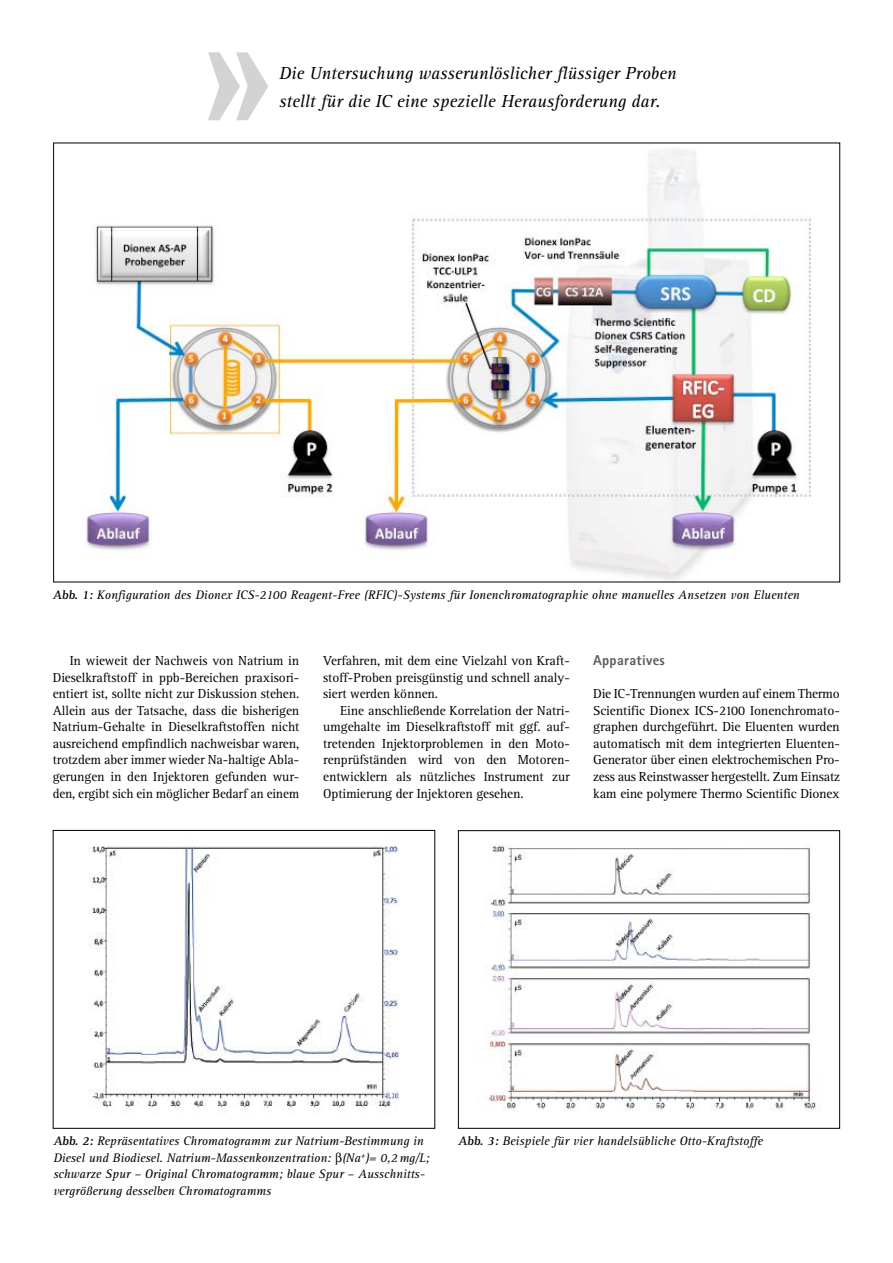
<style>
.page{position:relative;width:893px;height:1263px;background:#fff}
.page>*{position:absolute;margin:0;border:0;box-sizing:border-box;transform-origin:0 0}
.t1{font:italic 18px/28.5px "Rotis Serif Std";color:#000}
.t2{font:800 14.25px "Rotis Sans Serif Std";letter-spacing:.02em;color:#58595b}
.t3{font:13.5px/16.5px "Rotis Serif Std";letter-spacing:-.005em;color:#000;text-align:justify}
.t4{font:italic 12.75px/16.5px "Rotis Serif Std";letter-spacing:-.005em;color:#000}
.s1{font-weight:700;font-style:normal}
</style>
<div class="page">
<svg style="left:208px;top:52px;width:60px;height:68px"></svg>
<img style="left:88px;top:846px;width:311px;height:267px">
<img style="left:487px;top:844px;width:329px;height:267px">
<div style="left:458px;top:830px;width:382px;height:298px;border:1px solid #000"></div>
<img style="left:85px;top:150px;width:725px;height:430px">
<h1 class="t1" style="left:279px;top:59px;width:399px">Die Untersuchung wasserunlöslicher flüssiger Proben stellt für die IC eine spezielle Herausforderung dar.</h1>
<p class="t4" style="left:53px;top:587px;width:748px"><span class="s1">Abb. 1:</span> Konfiguration des Dionex ICS-2100 Reagent-Free (RFIC)-Systems für Ionenchromatographie ohne manuelles Ansetzen von Eluenten</p>
<p class="t3" style="left:53px;top:653px;width:248px;text-indent:17px">In wieweit der Nachweis von Natrium in Dieselkraftstoff in ppb-Bereichen praxisori&shy;entiert ist, sollte nicht zur Diskussion stehen.<br>Allein aus der Tatsache, dass die bisherigen Natrium-Gehalte in Dieselkraftstoffen nicht ausreichend empfindlich nachweisbar waren, trotzdem aber immer wieder Na-haltige Abla&shy;gerungen in den Injektoren gefunden wur&shy;den, ergibt sich ein möglicher Bedarf an einem</p>
<p class="t3" style="left:323px;top:653px;width:248px">Verfahren, mit dem eine Vielzahl von Kraft&shy;stoff-Proben preisgünstig und schnell analy&shy;siert werden können.</p>
<p class="t3" style="left:323px;top:702px;width:248px;text-indent:17px">Eine anschließende Korrelation der Natri&shy;umgehalte im Dieselkraftstoff mit ggf. auf&shy;tretenden Injektorproblemen in den Moto&shy;renprüfständen wird von den Motoren&shy;entwicklern als nützliches Instrument zur Optimierung der Injektoren gesehen.</p>
<p class="t2" style="left:593px;top:651px;width:73px">Apparatives</p>
<p class="t3" style="left:593px;top:686px;width:248px">Die IC-Trennungen wurden auf einem Thermo Scientific Dionex ICS-2100 Ionenchromato&shy;graphen durchgeführt. Die Eluenten wurden automatisch mit dem integrierten Eluenten-Generator über einen elektrochemischen Pro&shy;zess aus Reinstwasser hergestellt. Zum Einsatz kam eine polymere Thermo Scientific Dionex</p>
<p class="t4" style="left:53px;top:1133px;width:378px"><span class="s1">Abb. 2:</span> Repräsentatives Chromatogramm zur Natrium-Bestimmung in Diesel und Biodiesel. Natrium-Massenkonzentration: (Na<sup>+</sup>)= 0,2mg/L; schwarze Spur – Original Chromatogramm; blaue Spur – Ausschnitts&shy;vergrößerung desselben Chromatogramms</p>
<p class="t4" style="left:458px;top:1133px;width:306px"><span class="s1">Abb. 3:</span> Beispiele für vier handelsübliche Otto-Kraftstoffe</p>
</div>
